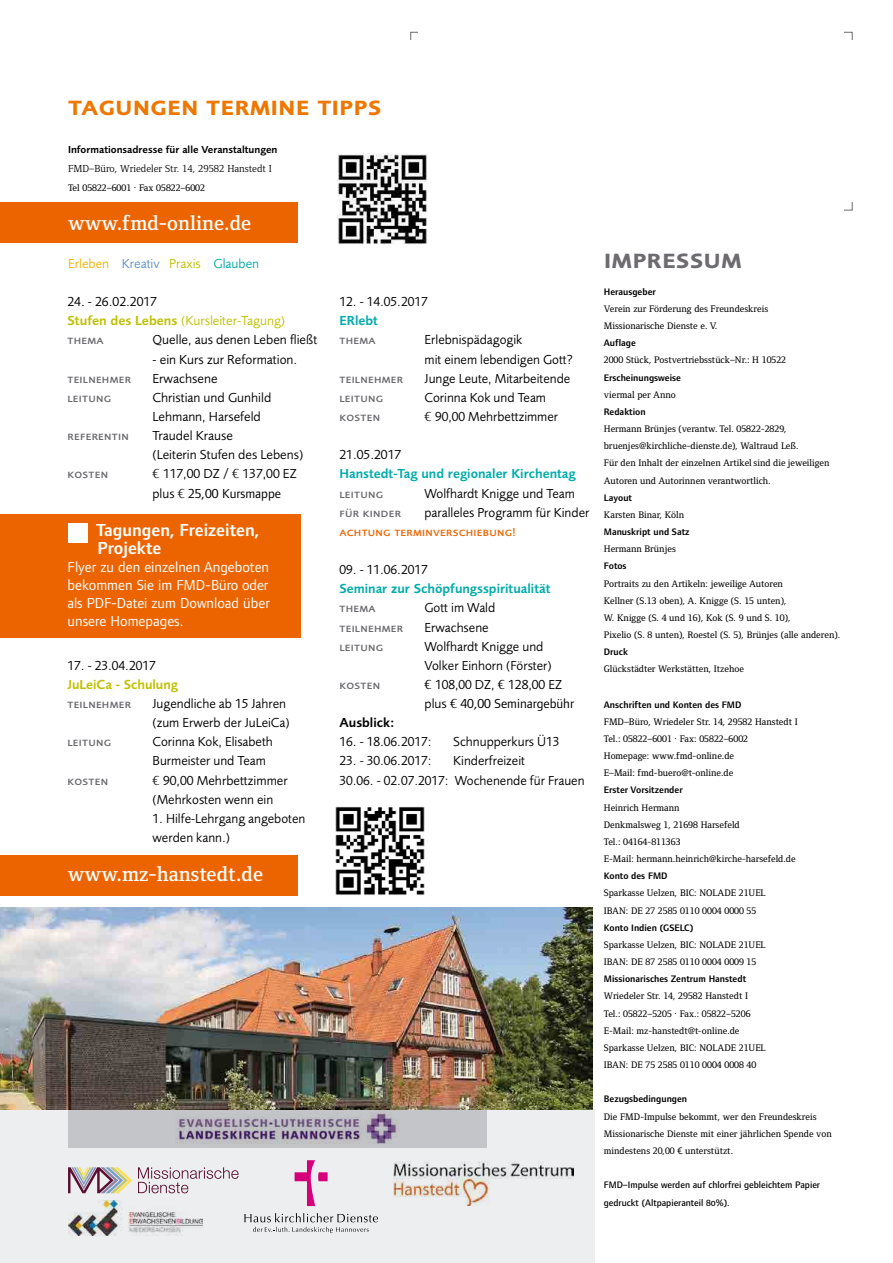
<style>
.page{position:relative;width:893px;height:1263px;background:#fff}
.page>*{position:absolute;margin:0;border:0;box-sizing:border-box;transform-origin:0 0}
.t1{font:600 27px "Foundry Sans Expert";color:#e70}
.t2{font:600 27px "Foundry Sans Expert";color:#6d6b70}
.t3{font:600 21px "Foundry Form Serif";color:#fff}
.t4{font:600 18px/18px "Foundry Form Sans";color:#fff}
.t5{font:15px/18px "Foundry Form Sans";color:#fff;text-align:justify}
.t6{font:13.5px/19.2px "Foundry Sans";color:#000}
.t7{font:600 13.5px "Foundry Sans";color:#00abab}
.t8{font:13.5px/19.2px "Foundry Sans";color:#bfc000}
.t9{font:13.5px "Foundry Form Sans";color:#000}
.t10{font:13.5px "Foundry Sans";color:#f0b400}
.t11{font:600 13.5px "Foundry Sans";color:#bfc000}
.t12{font:600 13.5px "Foundry Sans";color:#000}
.t13{font:500 12px "Foundry Sans Expert";letter-spacing:.02em;color:#68676c}
.t14{font:500 12px "Foundry Sans Expert";letter-spacing:.02em;color:#ec6400}
.t15{font:600 10.5px "Foundry Sans";color:#000}
.t16{font:10.5px "Foundry Form Serif";color:#000}
.t17{font:500 9.75px/17.1px "Foundry Form Serif";color:#000}
.t18{font:600 9.75px "Foundry Form Sans";color:#000}
.t19{font:9.75px/17.1px "Foundry Form Sans Medium OSF";color:#000}
.s1{color:#5e90cb}
.s2{color:#bfc000}
.s3{color:#00abab}
.s4{color:#000}
.s5{font-weight:600}
.s6{font-family:"Foundry Form Serif";color:#1d1c1e}
.s7{font-family:"Foundry Sans"}
.s8{font-family:"Foundry Form Sans";font-weight:400}
.s9{font-family:"Foundry Form Serif"}
</style>
<div class="page">
<img style="left:335px;top:807px;width:90px;height:88px">
<div style="left:0;top:202px;width:297px;height:41px;background:#ec6400"></div>
<div style="left:0;top:1110px;width:594px;height:153px;background:#edeeef"></div>
<div style="left:68px;top:1110px;width:418px;height:38px;background:#c3c5c8"></div>
<svg style="left:295px;top:1160px;width:33px;height:46px"></svg>
<svg style="left:244px;top:1213px;width:134px;height:20px"></svg>
<svg style="left:68px;top:1167px;width:64px;height:26px"></svg>
<svg style="left:138px;top:1167px;width:101px;height:26px"></svg>
<div style="left:0;top:514px;width:300px;height:124px;background:#ec6400"></div>
<img style="left:176px;top:1109px;width:224px;height:35px">
<div style="left:0;top:855px;width:297px;height:40px;background:#ec6400"></div>
<img style="left:394px;top:1161px;width:179px;height:44px">
<img style="left:337px;top:153px;width:90px;height:91px">
<img style="left:69px;top:1200px;width:133px;height:36px">
<div style="left:69px;top:523px;width:19px;height:19px;background:#fff"></div>
<img style="left:0;top:907px;width:592px;height:202px">
<h1 class="t1" style="left:68px;top:90px;width:315px">tagungen termine tipps</h1>
<p class="t15" style="left:68px;top:143px;width:211px">Informationsadresse für alle Veranstaltungen</p>
<p class="t16" style="left:68px;top:163px;width:205px">FMD–Büro, Wriedeler Str. 14, 29582 Hanstedt I</p>
<p class="t17" style="left:68px;top:180px;width:138px">Tel 05822–6001 · Fax 05822–6002</p>
<h2 class="t3" style="left:68px;top:211px;width:185px">www.fmd-online.de</h2>
<h3 class="t10" style="left:68px;top:256px;width:193px">Erleben <span class="s1">Kreativ</span> <span class="s2">Praxis</span> <span class="s3">Glauben</span></h3>
<h1 class="t2" style="left:604px;top:243px;width:140px">impressum</h1>
<h3 class="t8" style="left:67px;top:292px;width:219px"><span class="s4">24. - 26.02.2017<br></span><span class="s5">Stufen des Lebens</span> (Kursleiter-Tagung)</h3>
<p class="t13" style="left:68px;top:333px;width:38px">thema</p>
<h3 class="t6" style="left:153px;top:330px;width:166px">Quelle, aus denen Leben fließt</h3>
<h3 class="t6" style="left:153px;top:349px;width:146px">- ein Kurs zur Reformation.</h3>
<p class="t13" style="left:68px;top:372px;width:65px">teilnehmer</p>
<h3 class="t6" style="left:153px;top:369px;width:67px">Erwachsene</h3>
<p class="t13" style="left:68px;top:391px;width:45px">leitung</p>
<h3 class="t6" style="left:153px;top:388px;width:120px">Christian und Gunhild<br>Lehmann, Harsefeld</h3>
<p class="t13" style="left:68px;top:429px;width:63px">referentin</p>
<h3 class="t6" style="left:153px;top:426px;width:152px">Traudel Krause<br>(Leiterin Stufen des Lebens)</h3>
<p class="t13" style="left:68px;top:467px;width:42px">kosten</p>
<h3 class="t6" style="left:153px;top:464px;width:146px"><span class="s6">¤</span> 117,00 DZ / <span class="s6">¤</span> 137,00 EZ</h3>
<h3 class="t9" style="left:153px;top:485px;width:130px"><span class="s7">plus</span> <span class="s6">¤</span> 25,00 Kursmappe</h3>
<p class="t18" style="left:604px;top:286px;width:54px">Herausgeber</p>
<p class="t17" style="left:604px;top:300px;width:166px">Verein zur Förderung des Freundeskreis<br>Missionarische Dienste e. V.</p>
<p class="t18" style="left:604px;top:337px;width:34px">Auflage</p>
<p class="t17" style="left:604px;top:351px;width:184px">2000 Stück, Postvertriebsstück–Nr.: H 10522</p>
<p class="t18" style="left:604px;top:372px;width:79px">Erscheinungsweise</p>
<p class="t17" style="left:604px;top:386px;width:73px">viermal per Anno</p>
<p class="t18" style="left:604px;top:406px;width:43px">Redaktion</p>
<p class="t17" style="left:604px;top:420px;width:227px">Hermann Brünjes (verantw. Tel. 05822-2829, bruenjes@kirchliche-dienste.de), Waltraud Leß.<br>Für den Inhalt der einzelnen Artikel sind die jeweiligen Autoren und Autorinnen verantwortlich.</p>
<p class="t18" style="left:604px;top:492px;width:30px">Layout</p>
<p class="t17" style="left:604px;top:506px;width:82px">Karsten Binar, Köln</p>
<p class="t18" style="left:604px;top:526px;width:87px">Manuskript und Satz</p>
<p class="t17" style="left:604px;top:540px;width:74px">Hermann Brünjes</p>
<p class="t18" style="left:604px;top:561px;width:24px">Fotos</p>
<p class="t17" style="left:604px;top:575px;width:238px">Portraits zu den Artikeln: jeweilige Autoren<br>Kellner (S.13 oben), A. Knigge (S. 15 unten),<br>W. Knigge (S. 4 und 16), Kok (S. 9 und S. 10),<br>Pixelio (S. 8 unten), Roestel (S. 5), Brünjes (alle anderen).</p>
<p class="t18" style="left:604px;top:646px;width:26px">Druck</p>
<p class="t17" style="left:604px;top:661px;width:142px">Glückstädter Werkstätten, Itzehoe</p>
<p class="t18" style="left:604px;top:699px;width:139px">Anschriften und Konten des FMD</p>
<p class="t17" style="left:604px;top:713px;width:195px">FMD–Büro, Wriedeler Str. 14, 29582 Hanstedt I Tel.: 05822–6001 · Fax: 05822–6002<br>Homepage: www.fmd-online.de<br>E–Mail: fmd-buero@t-online.de</p>
<p class="t18" style="left:604px;top:785px;width:80px">Erster Vorsitzender</p>
<p class="t17" style="left:604px;top:799px;width:193px">Heinrich Hermann<br>Denkmalsweg 1, 21698 Harsefeld<br>Tel.: 04164-811363<br>E-Mail: hermann.heinrich@kirche-harsefeld.de</p>
<p class="t18" style="left:604px;top:870px;width:65px">Konto des FMD</p>
<p class="t17" style="left:604px;top:885px;width:163px">Sparkasse Uelzen, BIC: NOLADE 21UEL<br>IBAN: DE 27 2585 0110 0004 0000 55</p>
<p class="t18" style="left:604px;top:922px;width:91px">Konto Indien (GSELC)</p>
<p class="t17" style="left:604px;top:936px;width:163px">Sparkasse Uelzen, BIC: NOLADE 21UEL<br>IBAN: DE 87 2585 0110 0004 0009 15</p>
<p class="t18" style="left:604px;top:973px;width:144px">Missionarisches Zentrum Hanstedt</p>
<p class="t17" style="left:604px;top:988px;width:163px">Wriedeler Str. 14, 29582 Hanstedt I Tel.: 05822–5205 · Fax.: 05822–5206<br>E-Mail: mz-hanstedt@t-online.de Sparkasse Uelzen, BIC: NOLADE 21UEL IBAN: DE 75 2585 0110 0004 0008 40</p>
<p class="t18" style="left:604px;top:1094px;width:85px">Bezugsbedingungen</p>
<p class="t17" style="left:604px;top:1108px;width:229px">Die FMD-Impulse bekommt, wer den Freundeskreis<br>Missionarische Dienste mit einer jährlichen Spende von mindestens 20,00 <span class="s8">¤</span> unterstützt.</p>
<p class="t19" style="left:604px;top:1176px;width:218px">FMD–Impulse werden auf chlorfrei gebleichtem Papier gedruckt (Altpapieranteil 80%).</p>
<h3 class="t6" style="left:339px;top:292px;width:90px">12. - 14.05.2017</h3>
<h3 class="t7" style="left:339px;top:313px;width:40px">ERlebt</h3>
<p class="t13" style="left:339px;top:333px;width:38px">thema</p>
<h3 class="t6" style="left:425px;top:330px;width:150px">Erlebnispädagogik<br>mit einem lebendigen Gott?</h3>
<p class="t13" style="left:339px;top:372px;width:65px">teilnehmer</p>
<h3 class="t6" style="left:425px;top:369px;width:147px">Junge Leute, Mitarbeitende</h3>
<p class="t13" style="left:339px;top:391px;width:45px">leitung</p>
<h3 class="t6" style="left:425px;top:388px;width:123px">Corinna Kok und Team</h3>
<p class="t13" style="left:339px;top:410px;width:42px">kosten</p>
<h3 class="t6" style="left:425px;top:407px;width:135px"><span class="s6">¤</span> 90,00 Mehrbettzimmer</h3>
<h3 class="t6" style="left:339px;top:445px;width:63px">21.05.2017</h3>
<h3 class="t7" style="left:339px;top:466px;width:238px">Hanstedt-Tag und regionaler Kirchentag</h3>
<p class="t13" style="left:339px;top:486px;width:45px">leitung</p>
<h3 class="t6" style="left:425px;top:483px;width:152px">Wolfhardt Knigge und Team</h3>
<p class="t13" style="left:339px;top:506px;width:63px">für kinder</p>
<h3 class="t6" style="left:425px;top:502px;width:166px">paralleles Programm für Kinder</h3>
<p class="t14" style="left:339px;top:525px;width:178px">achtung terminverschiebung!</p>
<h3 class="t6" style="left:339px;top:560px;width:90px">09. - 11.06.2017</h3>
<h3 class="t7" style="left:339px;top:581px;width:213px">Seminar zur Schöpfungsspiritualität</h3>
<p class="t13" style="left:339px;top:601px;width:38px">thema</p>
<h3 class="t6" style="left:425px;top:598px;width:72px">Gott im Wald</h3>
<p class="t13" style="left:339px;top:620px;width:65px">teilnehmer</p>
<h3 class="t6" style="left:425px;top:617px;width:66px">Erwachsene</h3>
<p class="t13" style="left:339px;top:640px;width:45px">leitung</p>
<h3 class="t6" style="left:425px;top:636px;width:129px">Wolfhardt Knigge und<br>Volker Einhorn (Förster)</h3>
<p class="t13" style="left:339px;top:678px;width:42px">kosten</p>
<h3 class="t6" style="left:425px;top:675px;width:139px"><span class="s9">¤</span> 108,00 DZ, <span class="s9">¤</span> 128,00 EZ</h3>
<h3 class="t9" style="left:425px;top:696px;width:151px"><span class="s7">plus</span> <span class="s9">¤</span> 40,00 Seminargebühr</h3>
<h3 class="t12" style="left:339px;top:715px;width:57px">Ausblick:</h3>
<h3 class="t6" style="left:339px;top:732px;width:93px">16. - 18.06.2017:</h3>
<h3 class="t6" style="left:453px;top:732px;width:108px">Schnupperkurs Ü13</h3>
<h3 class="t6" style="left:339px;top:751px;width:93px">23. - 30.06.2017:</h3>
<h3 class="t4" style="left:96px;top:520px;width:165px">Tagungen, Freizeiten,<br>Projekte</h3>
<h3 class="t5" style="left:68px;top:557px;width:204px">Flyer zu den einzelnen Angeboten bekommen Sie im FMD-Büro oder als PDF-Datei zum Download über unsere Homepages.</h3>
<h3 class="t6" style="left:68px;top:656px;width:90px">17. - 23.04.2017</h3>
<h3 class="t11" style="left:68px;top:676px;width:112px">JuLeiCa - Schulung</h3>
<p class="t13" style="left:68px;top:697px;width:65px">teilnehmer</p>
<h3 class="t6" style="left:153px;top:694px;width:139px">Jugendliche ab 15 Jahren (zum Erwerb der JuLeiCa)</h3>
<p class="t13" style="left:68px;top:735px;width:45px">leitung</p>
<h3 class="t6" style="left:153px;top:732px;width:122px">Corinna Kok, Elisabeth<br>Burmeister und Team</h3>
<p class="t13" style="left:68px;top:773px;width:42px">kosten</p>
<h3 class="t6" style="left:153px;top:770px;width:137px"><span class="s6">¤</span> 90,00 Mehrbettzimmer (Mehrkosten wenn ein</h3>
<h3 class="t6" style="left:153px;top:809px;width:154px">1. Hilfe-Lehrgang angeboten werden kann.)</h3>
<h3 class="t6" style="left:339px;top:751px;width:247px;text-indent:114px">Kinderfreizeit<br>30.06. - 02.07.2017: Wochenende für Frauen</h3>
<h2 class="t3" style="left:68px;top:862px;width:197px">www.mz-hanstedt.de</h2>
</div>
